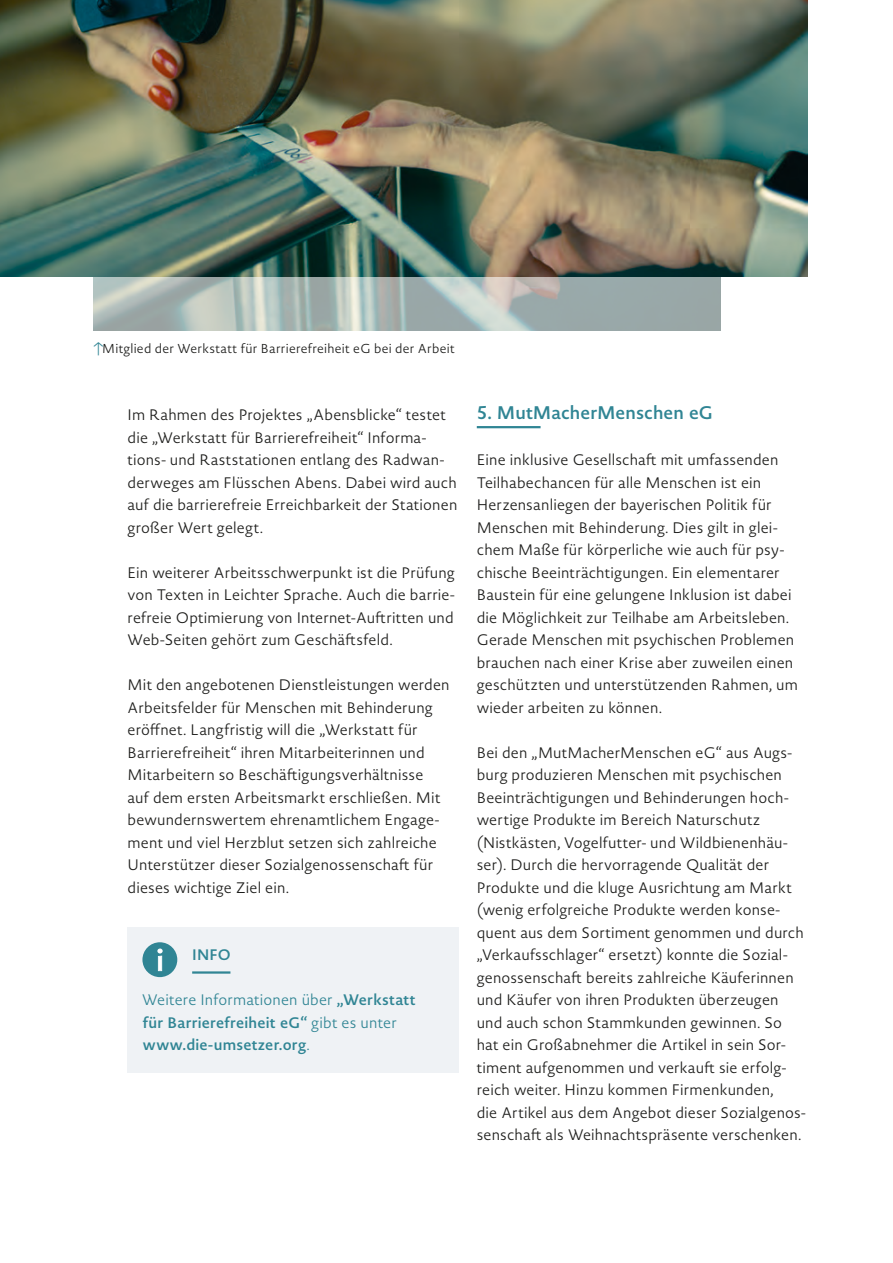
<style>
.page{position:relative;width:893px;height:1263px;background:#fff}
.page>*{position:absolute;margin:0;border:0;box-sizing:border-box;transform-origin:0 0}
.t1{font:600 18px "Novel Sans Pro";color:#308594}
.t2{font:300 15px/22.5px "Novel Sans Pro";letter-spacing:.01em;color:#1d1d1b}
.t3{font:600 15px/22.5px "Novel Sans Pro";letter-spacing:.01em;color:#308594}
.t4{font:300 12.75px "Novel Sans Pro";letter-spacing:.015em;color:#1d1d1b}
.s1{font-size:13.5px;color:#308594}
.s2{font-weight:300}
</style>
<div class="page">
<div style="left:128px;top:928px;width:331px;height:145px;background:#eff2f5"></div>
<div style="left:142px;top:942px;width:35px;height:35px;background:#308594;border-radius:50%"></div>
<svg style="left:157px;top:948px;width:6px;height:23px"></svg>
<hr style="left:192px;top:971px;width:38px;height:3px;background:#308594">
<hr style="left:477px;top:426px;width:64px;height:2px;background:#308594">
<img style="left:0;top:0;width:808px;height:277px">
<svg style="left:93px;top:277px;width:628px;height:53px;background:#abb7b4"></svg>
<p class="t4" style="left:93px;top:339px;width:363px"><span class="s1">↑</span>Mitglied der Werkstatt für Barrierefreiheit eG bei der Arbeit</p>
<p class="t2" style="left:128px;top:403px;width:331px">Im Rahmen des Projektes „Abensblicke“ testet die „Werkstatt für Barrierefreiheit“ Informa&shy;tions- und Raststationen entlang des Radwan&shy;derweges am Flüsschen Abens. Dabei wird auch auf die barrierefreie Erreichbarkeit der Stationen großer Wert gelegt.</p>
<p class="t2" style="left:128px;top:561px;width:329px;text-align:justify">Ein weiterer Arbeitsschwerpunkt ist die Prüfung von Texten in Leichter Sprache. Auch die barrie&shy;refreie Optimierung von Internet-Auftritten und Web-Seiten gehört zum Geschäftsfeld.</p>
<p class="t2" style="left:128px;top:673px;width:324px">Mit den angebotenen Dienstleistungen werden Arbeitsfelder für Menschen mit Behinderung eröffnet. Langfristig will die „Werkstatt für Barrierefreiheit“ ihren Mitarbeiterinnen und Mitarbeitern so Beschäftigungsverhältnisse<br>auf dem ersten Arbeitsmarkt erschließen. Mit bewundernswertem ehrenamtlichem Engage&shy;ment und viel Herzblut setzen sich zahlreiche Unterstützer dieser Sozialgenossenschaft für dieses wichtige Ziel ein.</p>
<p class="t3" style="left:192px;top:943px;width:40px">INFO</p>
<p class="t3" style="left:142px;top:988px;width:275px"><span class="s2">Weitere Informationen über</span> „Werkstatt für Barrierefreiheit eG“ <span class="s2">gibt es unter </span>www.die-umsetzer.org<span class="s2">.</span></p>
<p class="t1" style="left:477px;top:399px;width:238px">5. MutMacherMenschen eG</p>
<p class="t2" style="left:477px;top:448px;width:323px">Eine inklusive Gesellschaft mit umfassenden Teilhabechancen für alle Menschen ist ein Herzensanliegen der bayerischen Politik für Menschen mit Behinderung. Dies gilt in glei&shy;chem Maße für körperliche wie auch für psy&shy;chische Beeinträchtigungen. Ein elementarer Baustein für eine gelungene Inklusion ist dabei die Möglichkeit zur Teilhabe am Arbeitsleben.<br>Gerade Menschen mit psychischen Problemen brauchen nach einer Krise aber zuweilen einen geschützten und unterstützenden Rahmen, um wieder arbeiten zu können.</p>
<p class="t2" style="left:477px;top:741px;width:330px">Bei den „MutMacherMenschen eG“ aus Augs&shy;burg produzieren Menschen mit psychischen Beeinträchtigungen und Behinderungen hoch&shy;wertige Produkte im Bereich Naturschutz (Nistkästen, Vogelfutter- und Wildbienenhäu&shy;ser). Durch die hervorragende Qualität der Produkte und die kluge Ausrichtung am Markt (wenig erfolgreiche Produkte werden konse&shy;quent aus dem Sortiment genommen und durch „Verkaufsschlager“ ersetzt) konnte die Sozial&shy;genossenschaft bereits zahlreiche Käuferinnen und Käufer von ihren Produkten überzeugen und auch schon Stammkunden gewinnen. So hat ein Großabnehmer die Artikel in sein Sor&shy;timent aufgenommen und verkauft sie erfolg&shy;reich weiter. Hinzu kommen Firmenkunden,<br>die Artikel aus dem Angebot dieser Sozialgenos&shy;senschaft als Weihnachtspräsente verschenken.</p>
</div>
